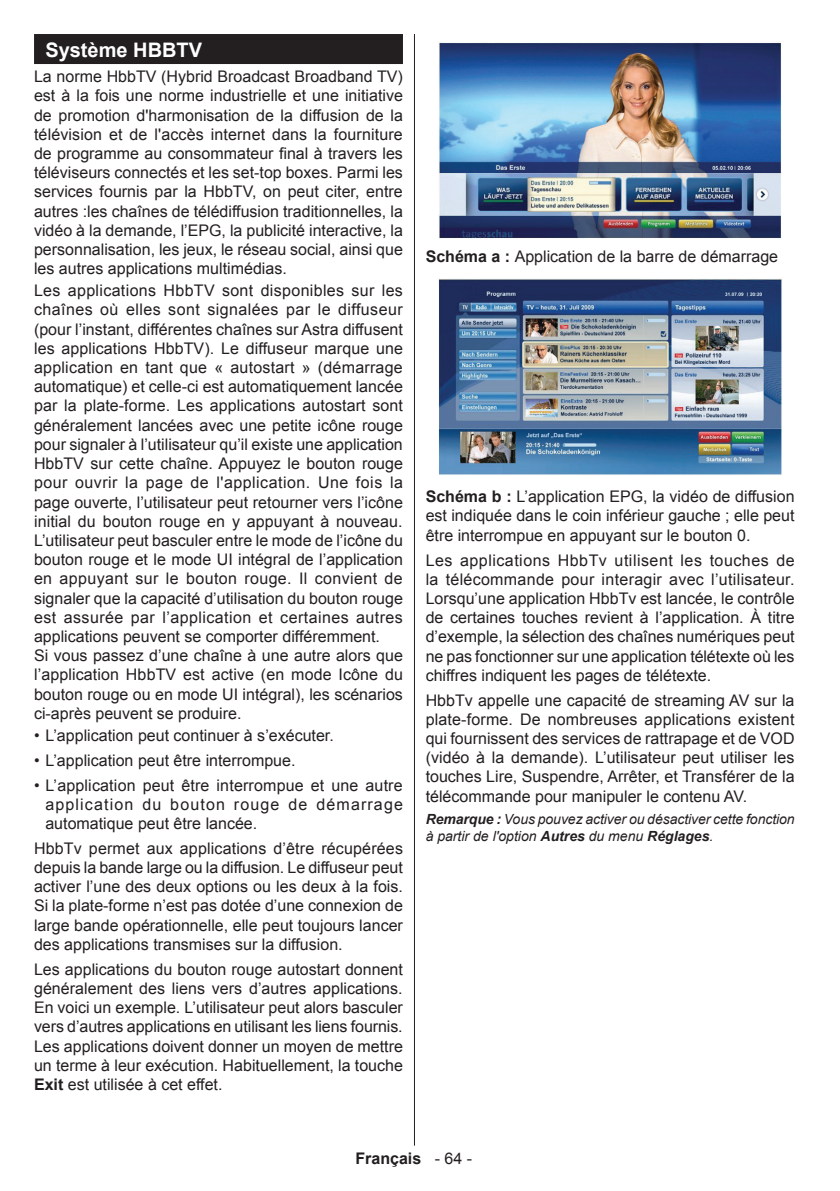
<style>
.page{position:relative;width:840px;height:1191px;background:#fff}
.page>*{position:absolute;margin:0;border:0;box-sizing:border-box;transform-origin:0 0}
.t1{font:700 20px "Arial";color:#fff}
.t2{font:16px/19.2px "Arial";color:#231f20;text-align:justify}
.t3{font:700 16px "Arial";color:#231f20}
.t4{font:italic 14px/16.8px "Arial";letter-spacing:-.005em;color:#231f20}
.s1{font-weight:700}
.s2{font-weight:400}
</style>
<div class="page">
<hr style="left:414px;top:34px;width:1px;height:1111px;background:#231f20">
<div style="left:34px;top:34px;width:369px;height:30px;background:#231f20"></div>
<img style="left:438px;top:42px;width:343px;height:197px">
<img style="left:438px;top:278px;width:343px;height:197px">
<p class="t1" style="left:45px;top:37px;width:158px">Système HBBTV</p>
<p class="t2" style="left:34px;top:67px;width:370px">La norme HbbTV (Hybrid Broadcast Broadband TV) est à la fois une norme industrielle et une initiative de promotion d'harmonisation de la diffusion de la télévision et de l'accès internet dans la fourniture de programme au consommateur final à travers les téléviseurs connectés et les set-top boxes. Parmi les services fournis par la HbbTV, on peut citer, entre autres :les chaînes de télédiffusion traditionnelles, la vidéo à la demande, l’EPG, la publicité interactive, la personnalisation, les jeux, le réseau social, ainsi que les autres applications multimédias.</p>
<p class="t2" style="left:34px;top:281px;width:370px;text-align:left">Les applications HbbTV sont disponibles sur les chaînes où elles sont signalées par le diffuseur (pour l’instant, différentes chaînes sur Astra diffusent les applications HbbTV). Le diffuseur marque une application en tant que « autostart » (démarrage automatique) et celle-ci est automatiquement lancée par la plate-forme. Les applications autostart sont généralement lancées avec une petite icône rouge pour signaler à l’utilisateur qu’il existe une application HbbTV sur cette chaîne. Appuyez le bouton rouge pour ouvrir la page de l'application. Une fois la page ouverte, l’utilisateur peut retourner vers l’icône initial du bouton rouge en y appuyant à nouveau.<br>L’utilisateur peut basculer entre le mode de l’icône du bouton rouge et le mode UI intégral de l’application en appuyant sur le bouton rouge. Il convient de signaler que la capacité d’utilisation du bouton rouge est assurée par l’application et certaines autres applications peuvent se comporter différemment.<br>Si vous passez d’une chaîne à une autre alors que l’application HbbTV est active (en mode Icône du bouton rouge ou en mode UI intégral), les scénarios ci-après peuvent se produire.</p>
<p class="t2" style="left:34px;top:725px;width:301px">• L’application peut continuer à s’exécuter.</p>
<p class="t2" style="left:34px;top:750px;width:263px">• L’application peut être interrompue.</p>
<p class="t2" style="left:45px;top:775px;width:359px;text-indent:-11px">• L’application peut être interrompue et une autre application du bouton rouge de démarrage automatique peut être lancée.</p>
<p class="t2" style="left:34px;top:838px;width:370px">HbbTv permet aux applications d’être récupérées depuis la bande large ou la diffusion. Le diffuseur peut activer l’une des deux options ou les deux à la fois.<br>Si la plate-forme n’est pas dotée d’une connexion de large bande opérationnelle, elle peut toujours lancer des applications transmises sur la diffusion.</p>
<p class="t2" style="left:34px;top:959px;width:370px">Les applications du bouton rouge autostart donnent généralement des liens vers d’autres applications.<br>En voici un exemple. L’utilisateur peut alors basculer vers d’autres applications en utilisant les liens fournis.<br>Les applications doivent donner un moyen de mettre un terme à leur exécution. Habituellement, la touche <span class="s1">Exit</span> est utilisée à cet effet.</p>
<p class="t2" style="left:425px;top:247px;width:354px"><span class="s1">Schéma a :</span> Application de la barre de démarrage</p>
<p class="t2" style="left:425px;top:487px;width:370px"><span class="s1">Schéma b :</span> L’application EPG, la vidéo de diffusion est indiquée dans le coin inférieur gauche ; elle peut être interrompue en appuyant sur le bouton 0.</p>
<p class="t2" style="left:425px;top:550px;width:370px">Les applications HbbTv utilisent les touches de la télécommande pour interagir avec l’utilisateur.<br>Lorsqu’une application HbbTv est lancée, le contrôle de certaines touches revient à l’application. À titre d’exemple, la sélection des chaînes numériques peut ne pas fonctionner sur une application télétexte où les chiffres indiquent les pages de télétexte.</p>
<p class="t2" style="left:425px;top:690px;width:370px">HbbTv appelle une capacité de streaming AV sur la plate-forme. De nombreuses applications existent qui fournissent des services de rattrapage et de VOD (vidéo à la demande). L’utilisateur peut utiliser les touches Lire, Suspendre, Arrêter, et Transférer de la télécommande pour manipuler le contenu AV.</p>
<p class="t4" style="left:425px;top:811px;width:370px"><span class="s1">Remarque :</span> Vous pouvez activer ou désactiver cette fonction à partir de l'option <span class="s1">Autres</span> du menu <span class="s1">Réglages</span>.</p>
<p class="t3" style="left:355px;top:1148px;width:118px">Français <span class="s2">- 64 -</span></p>
</div>
